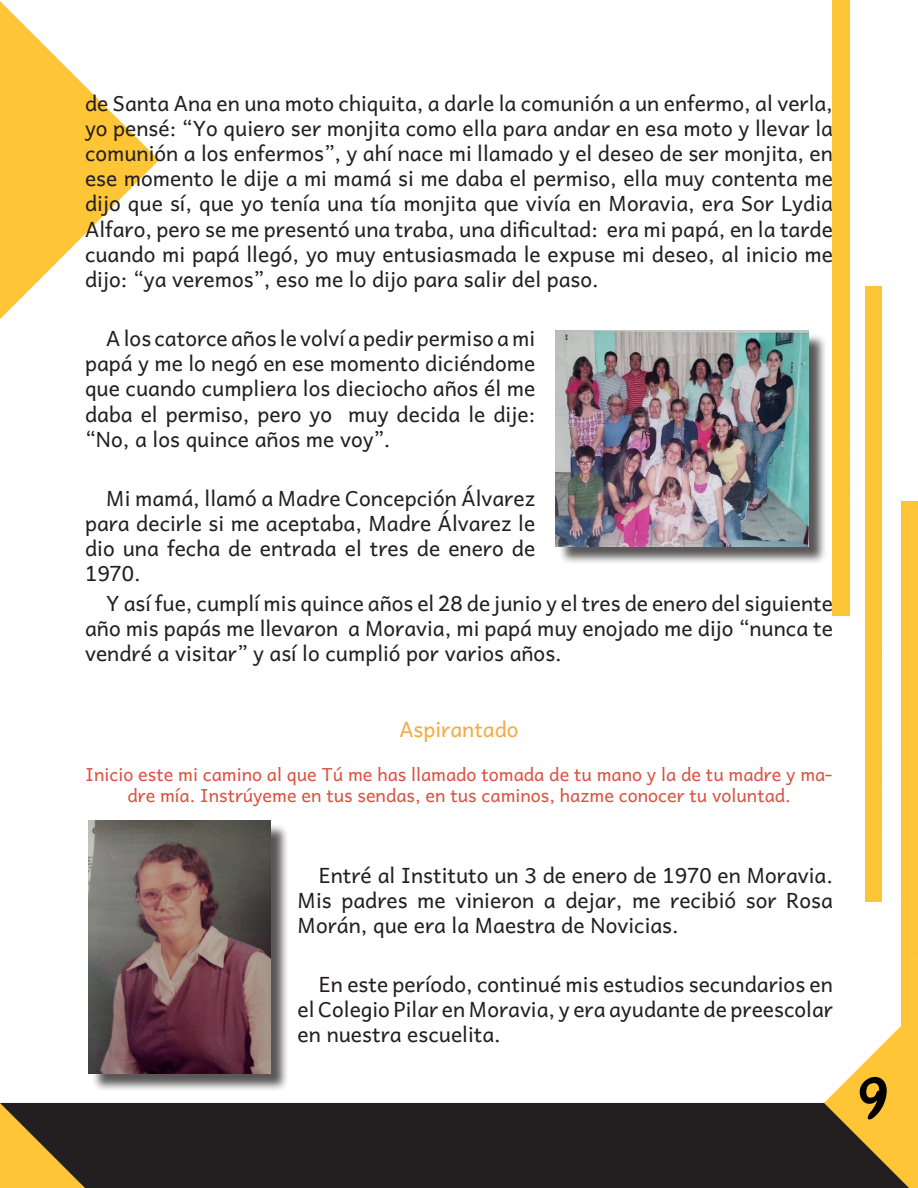
<style>
.page{position:relative;width:918px;height:1188px;background:#fff}
.page>*{position:absolute;margin:0;border:0;box-sizing:border-box;transform-origin:0 0}
.t1{font:700 54px "Waltograph UI";color:#000001}
.t2{font:21px/25.2px "Andika Basic";color:#231f20;text-align:justify}
.t3{font:21px "Andika Basic";color:#f5ab3f}
.t4{font:18px/21.6px "Andika Basic";color:#da5242;text-align:center}
</style>
<div class="page">
<div style="left:159px;top:1103px;width:665px;height:85px;background:#231f20"></div>
<div style="left:833px;top:0;width:17px;height:615px;background:#fec536"></div>
<div style="left:901px;top:501px;width:17px;height:443px;background:#fec536"></div>
<div style="left:865px;top:286px;width:17px;height:616px;background:#fec536"></div>
<svg style="left:0;top:1px;width:159px;height:318px"></svg>
<svg style="left:0;top:1103px;width:159px;height:85px;background:#5e4c26"></svg>
<svg style="left:824px;top:944px;width:94px;height:244px"></svg>
<div style="left:91px;top:823px;width:198px;height:269px;background:#231f20;opacity:.75"></div>
<img style="left:89px;top:821px;width:182px;height:252px">
<div style="left:558px;top:333px;width:269px;height:232px;background:#231f20;opacity:.75"></div>
<img style="left:556px;top:330px;width:252px;height:216px">
<p class="t2" style="left:85px;top:87px;width:749px">de Santa Ana en una moto chiquita, a darle la comunión a un enfermo, al verla, yo pensé: “Yo quiero ser monjita como ella para andar en esa moto y llevar la comunión a los enfermos”, y ahí nace mi llamado y el deseo de ser monjita, en ese momento le dije a mi mamá si me daba el permiso, ella muy contenta me dijo que sí, que yo tenía una tía monjita que vivía en Moravia, era Sor Lydia Alfaro, pero se me presentó una traba, una dificultad: era mi papá, en la tarde cuando mi papá llegó, yo muy entusiasmada le expuse mi deseo, al inicio me dijo: “ya veremos”, eso me lo dijo para salir del paso.</p>
<p class="t2" style="left:85px;top:323px;width:452px;text-indent:21px">A los catorce años le volví a pedir permiso a mi papá y me lo negó en ese momento diciéndome que cuando cumpliera los dieciocho años él me daba el permiso, pero yo muy decida le dije: “No, a los quince años me voy”.</p>
<p class="t2" style="left:85px;top:482px;width:452px;text-indent:21px">Mi mamá, llamó a Madre Concepción Álvarez para decirle si me aceptaba, Madre Álvarez le dio una fecha de entrada el tres de enero de 1970.</p>
<p class="t2" style="left:85px;top:587px;width:749px;text-indent:21px">Y así fue, cumplí mis quince años el 28 de junio y el tres de enero del siguiente año mis papás me llevaron a Moravia, mi papá muy enojado me dijo “nunca te vendré a visitar” y así lo cumplió por varios años.</p>
<p class="t3" style="left:399px;top:711px;width:121px">Aspirantado</p>
<p class="t4" style="left:86px;top:760px;width:748px">Inicio este mi camino al que Tú me has llamado tomada de tu mano y la de tu madre y ma&shy;dre mía. Instrúyeme en tus sendas, en tus caminos, hazme conocer tu voluntad.</p>
<p class="t2" style="left:298px;top:859px;width:537px;text-indent:21px">Entré al Instituto un 3 de enero de 1970 en Moravia.<br>Mis padres me vinieron a dejar, me recibió sor Rosa Morán, que era la Maestra de Novicias.</p>
<p class="t2" style="left:298px;top:969px;width:537px;text-indent:21px">En este período, continué mis estudios secundarios en el Colegio Pilar en Moravia, y era ayudante de preescolar en nuestra escuelita.</p>
<h1 class="t1" style="left:855px;top:1068px;width:39px">9</h1>
</div>
